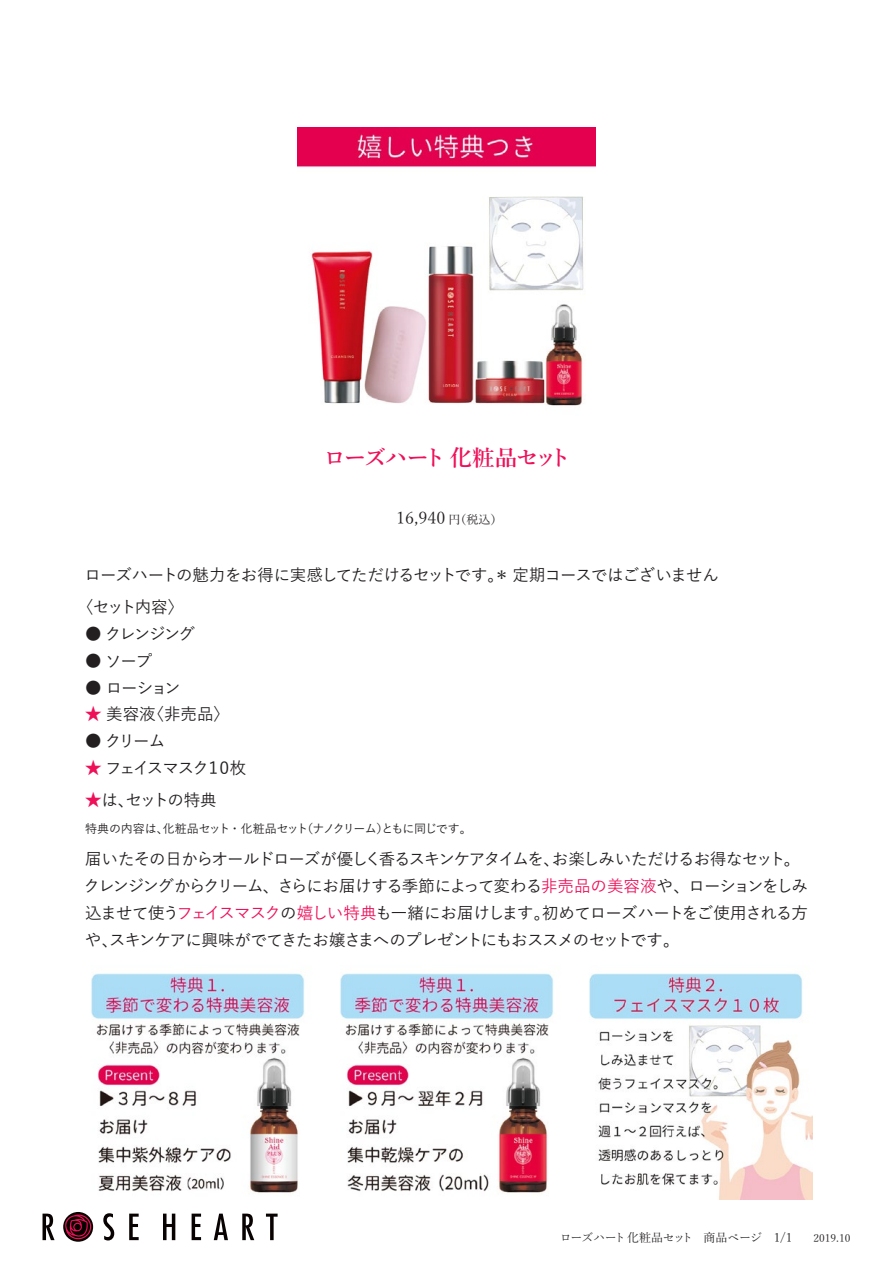
<style>
.page{position:relative;width:893px;height:1263px;background:#fff}
.page>*{position:absolute;margin:0;border:0;box-sizing:border-box;transform-origin:0 0}
.t1{font:600 22.5px "Yu Mincho";letter-spacing:-.075em;color:#ee1059}
.t2{font:500 16.5px/27px "Yu Gothic";letter-spacing:-.065em;color:#231f20}
.t3{font:16.5px "Yu Mincho";color:#231f20}
.t4{font:500 16.5px "Yu Gothic";letter-spacing:-.145em;color:#231f20}
.t5{font:500 12px "Yu Gothic";letter-spacing:-.05em;color:#231f20}
.t6{font:12px "Yu Mincho";letter-spacing:-.05em;color:#231f20}
.s1{font-size:12px}
.s2{color:#ee1059}
.s3{font-size:10.5px}
</style>
<div class="page">
<img style="left:298px;top:128px;width:297px;height:278px">
<img style="left:91px;top:973px;width:214px;height:220px">
<img style="left:340px;top:973px;width:214px;height:220px">
<img style="left:589px;top:973px;width:223px;height:226px">
<svg style="left:43px;top:1213px;width:12px;height:27px"></svg>
<svg style="left:103px;top:1213px;width:11px;height:27px"></svg>
<svg style="left:129px;top:1213px;width:10px;height:27px"></svg>
<svg style="left:163px;top:1213px;width:12px;height:27px"></svg>
<svg style="left:192px;top:1213px;width:9px;height:27px"></svg>
<svg style="left:214px;top:1213px;width:14px;height:27px"></svg>
<svg style="left:242px;top:1213px;width:12px;height:27px"></svg>
<svg style="left:266px;top:1213px;width:12px;height:27px"></svg>
<svg style="left:63px;top:1212px;width:30px;height:30px"></svg>
<h1 class="t1" style="left:324px;top:445px;width:249px">ローズハート 化粧品セット</h1>
<p class="t3" style="left:396px;top:503px;width:108px">16,940 <span class="s1">円（税込）</span></p>
<p class="t2" style="left:77px;top:557px;width:644px;line-height:31.5px;text-indent:8px">ローズハートの魅力をお得に実感してただけるセットです。＊ 定期コースではございません〈セット内容〉</p>
<p class="t2" style="left:85px;top:618px;width:112px">● クレンジング</p>
<p class="t2" style="left:85px;top:645px;width:69px">● ソープ</p>
<p class="t2" style="left:85px;top:672px;width:97px">● ローション</p>
<p class="t2" style="left:85px;top:699px;width:146px"><span class="s2">★</span> 美容液〈非売品〉</p>
<p class="t2" style="left:85px;top:726px;width:82px">● クリーム</p>
<p class="t4" style="left:85px;top:753px;width:163px"><span class="s2">★</span> フェイスマスク１０枚</p>
<p class="t2" style="left:85px;top:784px;width:133px"><span class="s2">★</span>は、セットの特典</p>
<p class="t5" style="left:85px;top:817px;width:388px">特典の内容は、化粧品セット・化粧品セット（ナノクリーム）ともに同じです。</p>
<p class="t2" style="left:84px;top:843px;width:726px">届いたその日からオールドローズが優しく香るスキンケアタイムを、お楽しみいただけるお得なセット。クレンジングからクリーム、さらにお届けする季節によって変わる<span class="s2">非売品の美容液</span>や、ローションをしみ込ませて使う<span class="s2">フェイスマスク</span>の<span class="s2">嬉しい特典</span>も一緒にお届けします。初めてローズハートをご使用される方や、スキンケアに興味がでてきたお嬢さまへのプレゼントにもおススメのセットです。</p>
<p class="t6" style="left:560px;top:1226px;width:292px">ローズハート 化粧品セット　商品ページ　1/1<span class="s3">　　2019.10</span></p>
</div>
